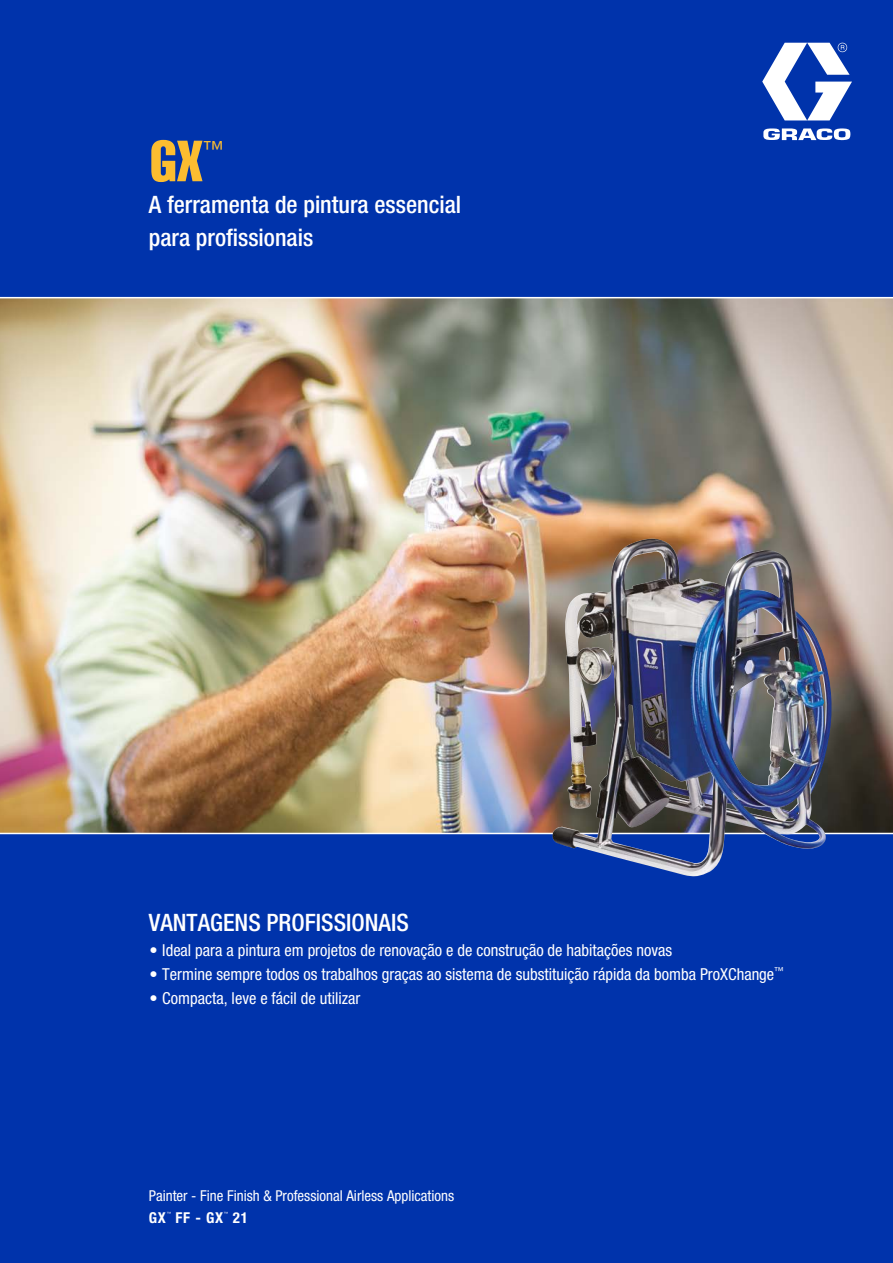
<style>
.page{position:relative;width:893px;height:1263px;background:#fff}
.page>*{position:absolute;margin:0;border:0;box-sizing:border-box;transform-origin:0 0}
.t1{font:57px "Helvetica LT Std Comp";color:#fcbd30}
.t2{font:500 condensed 24px/33px "Helvetica Neue LT Std";color:#fff}
.t3{font:condensed 21px "Helvetica Neue LT Std";color:#fcbd30}
.t4{font:condensed 16.5px "Helvetica Neue LT Std";color:#fff}
.t5{font:condensed 15px "Helvetica Neue LT Std";color:#fff}
.t6{font:700 condensed 15px "Helvetica Neue LT Std";letter-spacing:.05em;color:#fff}
.t7{font:condensed 4.35px "Helvetica Neue LT Std";color:#fff}
</style>
<div class="page">
<img style="left:0;top:298px;width:893px;height:535px">
<div style="left:0;top:835px;width:893px;height:428px;background:#0033ab"></div>
<div style="left:0;top:0;width:893px;height:298px;background:#0033ab"></div>
<svg style="left:762px;top:43px;width:90px;height:97px"></svg>
<hr style="left:0;top:297px;width:893px;height:1px;background:#fff">
<img style="left:563px;top:539px;width:83px;height:270px">
<h1 class="t1" style="left:150px;top:125px;width:54px">GX</h1>
<p class="t3" style="left:203px;top:136px;width:22px">™</p>
<h2 class="t2" style="left:149px;top:187px;width:314px">A ferramenta de pintura essencial para profissionais</h2>
<h2 class="t2" style="left:149px;top:906px;width:262px">VANTAGENS PROFISSIONAIS</h2>
<p class="t4" style="left:150px;top:940px;width:524px">• Ideal para a pintura em projetos de renovação e de construção de habitações novas</p>
<p class="t4" style="left:150px;top:964px;width:636px">• Termine sempre todos os trabalhos graças ao sistema de substituição rápida da bomba ProXChange<sup>™</sup></p>
<p class="t4" style="left:150px;top:988px;width:212px">• Compacta, leve e fácil de utilizar</p>
<p class="t5" style="left:149px;top:1187px;width:307px">Painter - Fine Finish &amp; Professional Airless Applications</p>
<p class="t6" style="left:149px;top:1208px;width:19px">GX</p>
<p class="t7" style="left:167px;top:1211px;width:6px">™</p>
<p class="t6" style="left:176px;top:1208px;width:49px">FF - GX</p>
<p class="t7" style="left:224px;top:1211px;width:6px">™</p>
<p class="t6" style="left:233px;top:1208px;width:17px">21</p>
</div>
